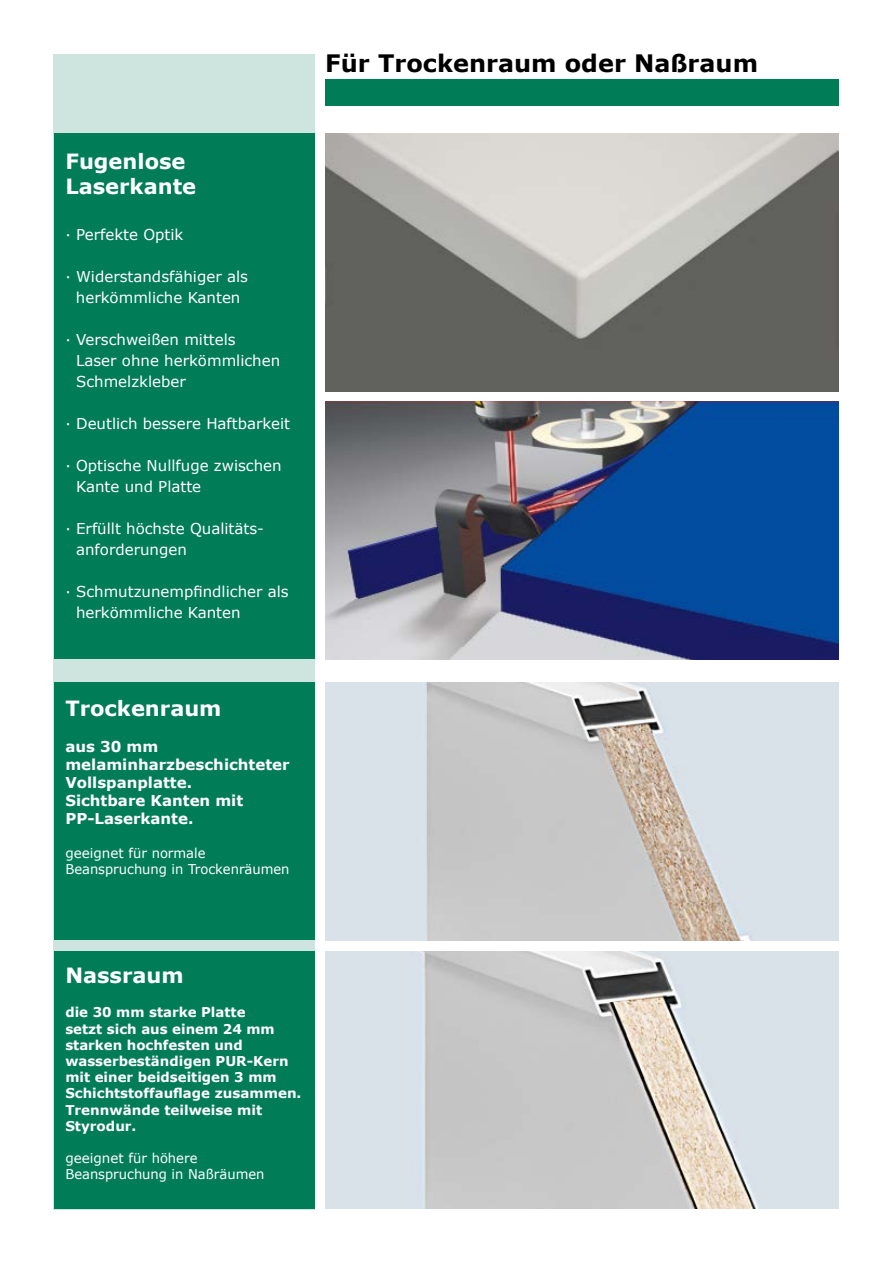
<style>
.page{position:relative;width:893px;height:1263px;background:#fff}
.page>*{position:absolute;margin:0;border:0;box-sizing:border-box;transform-origin:0 0}
.t1{font:700 24px "Verdana";color:#000}
.t2{font:700 21px/25.2px "Verdana";color:#fff}
.t3{font:15px/21px "Verdana";color:#fff}
.t4{font:700 15px/18px "Verdana";color:#fff}
.t5{font:700 13.5px/16.2px "Verdana";color:#fff}
.t6{font:13.5px/16.2px "Verdana";color:#fff}
.s1{color:#007c57}
</style>
<div class="page">
<div style="left:54px;top:54px;width:261px;height:1155px;background:#cde5de"></div>
<div style="left:325px;top:79px;width:514px;height:26px;background:#007c57"></div>
<div style="left:54px;top:134px;width:261px;height:525px;background:#007c57"></div>
<img style="left:325px;top:134px;width:514px;height:257px">
<img style="left:325px;top:402px;width:514px;height:257px">
<div style="left:54px;top:951px;width:261px;height:258px;background:#007c57"></div>
<img style="left:325px;top:682px;width:514px;height:258px">
<div style="left:54px;top:682px;width:261px;height:258px;background:#007c57"></div>
<img style="left:325px;top:951px;width:514px;height:258px">
<h2 class="t2" style="left:65px;top:148px;width:132px">Fugenlose<br>Laserkante</h2>
<p class="t3" style="left:65px;top:224px;width:120px">· Perfekte Optik</p>
<p class="t3" style="left:65px;top:266px;width:184px;text-align:center">· Widerstandsfähiger als herkömmliche Kanten</p>
<p class="t3" style="left:76px;top:329px;width:206px;text-indent:-11px">· Verschweißen mittels<br>Laser ohne herkömmlichen<br>Schmelzkleber</p>
<p class="t3" style="left:65px;top:413px;width:226px">· Deutlich bessere Haftbarkeit</p>
<p class="t3" style="left:76px;top:455px;width:207px;text-indent:-11px">· Optische Nullfuge zwischen<br>Kante und Platte</p>
<p class="t3" style="left:76px;top:518px;width:189px;text-indent:-11px">· Erfüllt höchste Qualitäts&shy;anforderungen</p>
<p class="t3" style="left:65px;top:581px;width:225px">· Schmutzunempfindlicher als <span class="s1">·</span> herkömmliche Kanten</p>
<h2 class="t2" style="left:65px;top:695px;width:158px">Trockenraum</h2>
<p class="t4" style="left:65px;top:737px;width:226px">aus 30 mm melaminharzbeschichteter<br>Vollspanplatte.<br>Sichtbare Kanten mit<br>PP-Laserkante.</p>
<p class="t6" style="left:65px;top:845px;width:226px">geeignet für normale<br>Beanspruchung in Trockenräumen</p>
<h1 class="t1" style="left:325px;top:48px;width:434px">Für Trockenraum oder Naßraum</h1>
<h2 class="t2" style="left:65px;top:962px;width:120px">Nassraum</h2>
<p class="t5" style="left:65px;top:1004px;width:238px">die 30 mm starke Platte<br>setzt sich aus einem 24 mm starken hochfesten und wasserbeständigen PUR-Kern mit einer beidseitigen 3 mm<br>Schichtstoffauflage zusammen.<br>Trennwände teilweise mit<br>Styrodur.</p>
<p class="t6" style="left:65px;top:1150px;width:201px">geeignet für höhere<br>Beanspruchung in Naßräumen</p>
</div>
